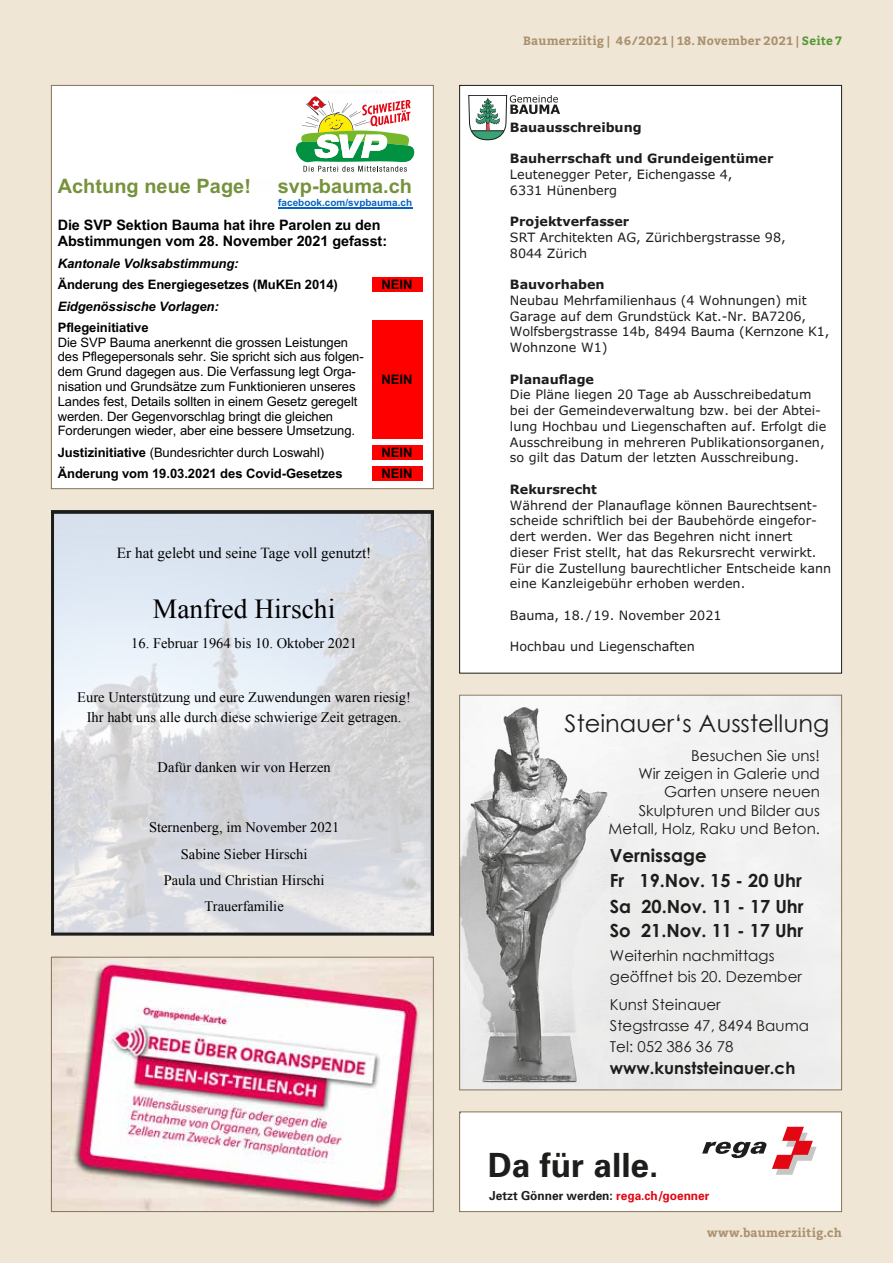
<style>
.page{position:relative;width:893px;height:1263px;background:#f0e6d5}
.page>*{position:absolute;margin:0;border:0;box-sizing:border-box;transform-origin:0 0}
.t1{font:700 33.45px "Univers";color:#1d1d1b}
.t2{font:27.45px "Times New Roman";color:#010000}
.t3{font:24.15px "Century Gothic";color:#1d1d1b}
.t4{font:700 19.95px "Arial";letter-spacing:.005em;color:#76923c}
.t5{font:700 18.15px/25.2px "Century Gothic";color:#1d1d1b}
.t6{font:700 16.65px "Century Gothic";color:#1d1d1b}
.t7{font:15.3px "Times New Roman";color:#010000}
.t8{font:15px/18.5px "Century Gothic";color:#1d1d1b}
.t9{font:14.55px/26.2px "Times New Roman";color:#010000;text-align:center}
.t10{font:700 14.4px/16.5px "Arial";letter-spacing:-.005em;color:#000}
.t11{font:13.05px/14.9px "Arial";letter-spacing:-.005em;color:#000}
.t12{font:700 13.05px/21.6px "Arial";letter-spacing:-.005em;color:#000}
.t13{font:italic 700 13.05px "Arial";letter-spacing:-.005em;color:#000}
.t14{font:12.75px/15.8px "Verdana Pro";color:#1d1d1b}
.t15{font:700 12.75px "Verdana Pro";color:#1d1d1b}
.t16{font:700 12.45px "Univers";color:#1d1d1b;scale:.96 1}
.t17{font:700 12px "Bitter";letter-spacing:.015em;color:#aa916f}
.t18{font:700 9.9px "Arial";letter-spacing:.005em;color:#0563c1}
.s1{font-weight:400}
.s2{color:#569a3b}
.s3{color:#e30613}
</style>
<div class="page">
<img style="left:461px;top:697px;width:379px;height:391px">
<div style="left:459px;top:695px;width:383px;height:395px;border:1px solid #857257"></div>
<div style="left:51px;top:85px;width:382px;height:404px;background:#fff"></div>
<hr style="left:278px;top:207px;width:134px;height:1px;background:#0563c1">
<div style="left:372px;top:277px;width:50px;height:15px;background:#f00"></div>
<div style="left:372px;top:320px;width:50px;height:118px;background:#f00"></div>
<div style="left:372px;top:445px;width:50px;height:14px;background:#f00"></div>
<div style="left:372px;top:466px;width:50px;height:15px;background:#f00"></div>
<div style="left:51px;top:85px;width:383px;height:404px;border:1px solid #857257"></div>
<svg style="left:295px;top:96px;width:120px;height:76px"></svg>
<div style="left:460px;top:85px;width:382px;height:588px;background:#fff"></div>
<svg style="left:468px;top:95px;width:92px;height:45px"></svg>
<svg style="left:55px;top:514px;width:375px;height:417px"></svg>
<div style="left:51px;top:510px;width:383px;height:425px;border:3px solid #1d1d1b"></div>
<img style="left:53px;top:959px;width:379px;height:251px">
<div style="left:51px;top:957px;width:383px;height:255px;border:1px solid #857257"></div>
<div style="left:460px;top:1112px;width:382px;height:99px;background:#fff"></div>
<svg style="left:702px;top:1127px;width:115px;height:48px"></svg>
<div style="left:459px;top:1111px;width:383px;height:101px;border:1px solid #857257"></div>
<h3 class="t4" style="left:58px;top:172px;width:195px">Achtung neue Page!</h3>
<h3 class="t4" style="left:278px;top:172px;width:136px">svp-bauma.ch</h3>
<p class="t18" style="left:278px;top:196px;width:135px">facebook.com/svpbauma.ch</p>
<p class="t10" style="left:58px;top:216px;width:331px">Die SVP Sektion Bauma hat ihre Parolen zu den<br>Abstimmungen vom 28. November 2021 gefasst:</p>
<p class="t12" style="left:382px;top:274px;width:32px">NEIN</p>
<p class="t13" style="left:58px;top:254px;width:182px">Kantonale Volksabstimmung:</p>
<p class="t12" style="left:58px;top:274px;width:282px">Änderung des Energiegesetzes (MuKEn 2014)</p>
<p class="t13" style="left:58px;top:297px;width:162px">Eidgenössische Vorlagen:</p>
<p class="t12" style="left:58px;top:317px;width:92px">Pflegeinitiative</p>
<p class="t11" style="left:58px;top:335px;width:307px">Die SVP Bauma anerkennt die grossen Leistungen des Pflegepersonals sehr. Sie spricht sich aus folgen&shy;dem Grund dagegen aus. Die Verfassung legt Orga&shy;nisation und Grundsätze zum Funktionieren unseres Landes fest, Details sollten in einem Gesetz geregelt werden. Der Gegenvorschlag bringt die gleichen Forderungen wieder, aber eine bessere Umsetzung.</p>
<p class="t12" style="left:58px;top:441px;width:286px">Justizinitiative <span class="s1">(Bundesrichter durch Loswahl)<br></span>Änderung vom 19.03.2021 des Covid-Gesetzes</p>
<p class="t12" style="left:382px;top:368px;width:32px">NEIN</p>
<p class="t12" style="left:382px;top:441px;width:32px">NEIN</p>
<p class="t12" style="left:382px;top:463px;width:32px">NEIN</p>
<p class="t7" style="left:117px;top:542px;width:256px">Er hat gelebt und seine Tage voll genutzt!</p>
<h2 class="t2" style="left:153px;top:591px;width:184px">Manfred Hirschi</h2>
<p class="t9" style="left:131px;top:630px;width:227px">16. Februar 1964 bis 10. Oktober 2021</p>
<p class="t9" style="left:77px;top:687px;width:335px;line-height:20.1px">Eure Unterstützung und eure Zuwendungen waren riesig!<br>Ihr habt uns alle durch diese schwierige Zeit getragen.</p>
<p class="t9" style="left:158px;top:754px;width:175px">Dafür danken wir von Herzen</p>
<p class="t9" style="left:149px;top:814px;width:192px">Sternenberg, im November 2021<br>Sabine Sieber Hirschi<br>Paula und Christian Hirschi<br>Trauerfamilie</p>
<p class="t17" style="left:523px;top:33px;width:320px">Baumerziitig | 46/2021 | 18. November 2021 | <span class="s2">Seite 7</span></p>
<p class="t15" style="left:510px;top:119px;width:133px">Bauausschreibung</p>
<p class="t15" style="left:510px;top:150px;width:265px">Bauherrschaft und Grundeigentümer</p>
<p class="t14" style="left:510px;top:167px;width:224px">Leutenegger Peter, Eichengasse 4,<br>6331 Hünenberg</p>
<p class="t15" style="left:510px;top:213px;width:121px">Projektverfasser</p>
<p class="t14" style="left:510px;top:230px;width:277px">SRT Architekten AG, Zürichbergstrasse 98,<br>8044 Zürich</p>
<p class="t15" style="left:510px;top:276px;width:96px">Bauvorhaben</p>
<p class="t14" style="left:510px;top:293px;width:321px">Neubau Mehrfamilienhaus (4 Wohnungen) mit Garage auf dem Grundstück Kat.-Nr. BA7206, Wolfsbergstrasse 14b, 8494 Bauma (Kernzone K1, Wohnzone W1)</p>
<p class="t15" style="left:510px;top:371px;width:86px">Planauflage</p>
<p class="t14" style="left:510px;top:387px;width:318px">Die Pläne liegen 20 Tage ab Ausschreibedatum bei der Gemeindeverwaltung bzw. bei der Abtei&shy;lung Hochbau und Liegenschaften auf. Erfolgt die Ausschreibung in mehreren Publikationsorganen, so gilt das Datum der letzten Ausschreibung.</p>
<p class="t15" style="left:510px;top:481px;width:89px">Rekursrecht</p>
<p class="t14" style="left:510px;top:497px;width:323px">Während der Planauflage können Baurechtsent&shy;scheide schriftlich bei der Baubehörde eingefor&shy;dert werden. Wer das Begehren nicht innert dieser Frist stellt, hat das Rekursrecht verwirkt.<br>Für die Zustellung baurechtlicher Entscheide kann eine Kanzleigebühr erhoben werden.</p>
<p class="t14" style="left:510px;top:608px;width:213px">Bauma, 18. /19. November 2021</p>
<p class="t14" style="left:510px;top:639px;width:186px">Hochbau und Liegenschaften</p>
<h3 class="t3" style="left:565px;top:709px;width:266px">Steinauer‘s Ausstellung</h3>
<p class="t8" style="left:608px;top:746px;width:213px;text-align:right">Besuchen Sie uns!<br>Wir zeigen in Galerie und<br>Garten unsere neuen<br>Skulpturen und Bilder aus<br>Metall, Holz, Raku und Beton.</p>
<h3 class="t5" style="left:610px;top:842px;width:195px">Vernissage<br>Fr 19.Nov. 15 - 20 Uhr<br>Sa 20.Nov. 11 - 17 Uhr<br>So 21.Nov. 11 - 17 Uhr</h3>
<p class="t8" style="left:610px;top:944px;width:194px;line-height:21.1px">Weiterhin nachmittags geöffnet bis 20. Dezember</p>
<p class="t8" style="left:610px;top:993px;width:201px;line-height:21.3px">Kunst Steinauer<br>Stegstrasse 47, 8494 Bauma<br>Tel: 052 386 36 78</p>
<h3 class="t6" style="left:610px;top:1058px;width:187px">www.kunststeinauer.ch</h3>
<h1 class="t1" style="left:488px;top:1144px;width:172px">Da für alle.</h1>
<p class="t16" style="left:489px;top:1187px;width:231px">Jetzt Gönner werden: <span class="s3">rega.ch/goenner</span></p>
<p class="t17" style="left:707px;top:1225px;width:136px">www.baumerziitig.ch</p>
</div>
